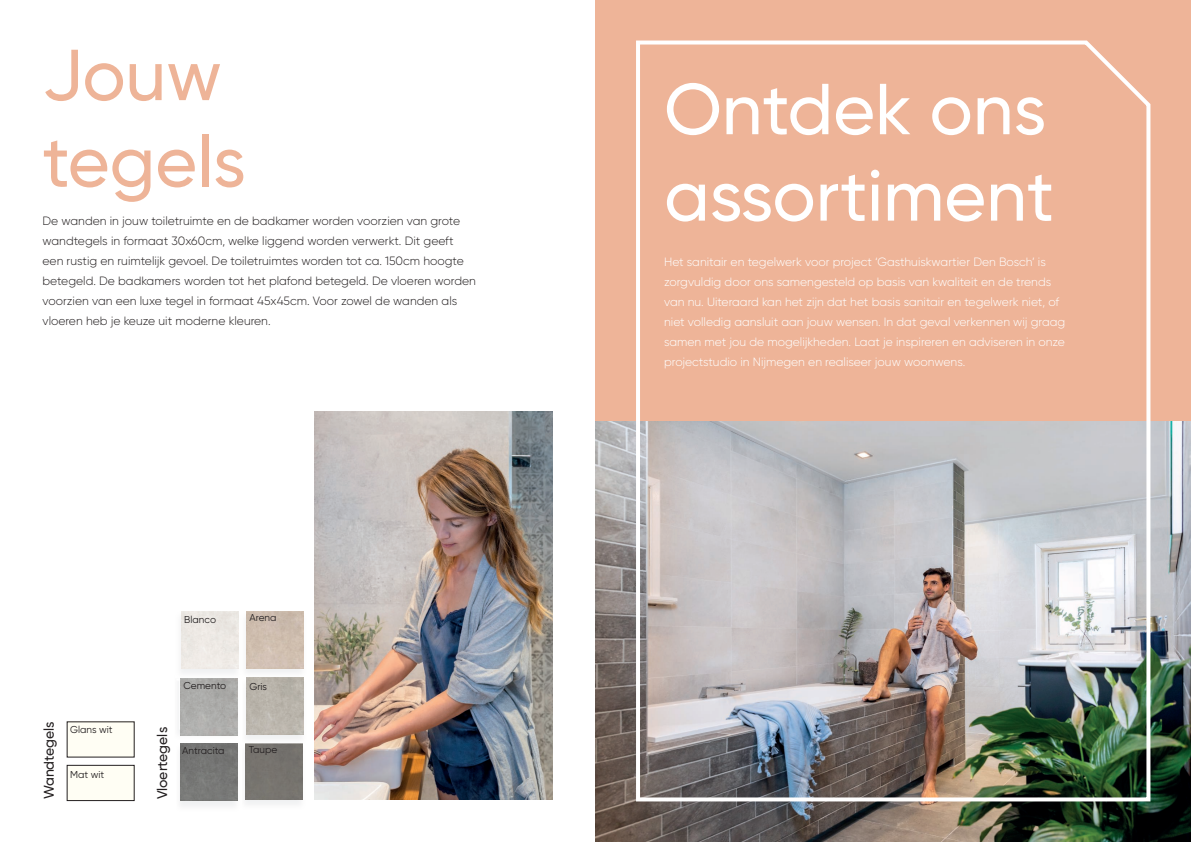
<style>
.page{position:relative;width:1191px;height:842px;background:#fff}
.page>*{position:absolute;margin:0;border:0;box-sizing:border-box;transform-origin:0 0}
.t1{font:500 72px/86.4px "Gilroy";color:#fff}
.t2{font:500 72px/86.4px "Gilroy";color:#eeb498}
.t3{font:500 14px "Gilroy";color:#231f20}
.t4{font:300 12px/20px "Gilroy";color:#fff}
.t5{font:300 12px/20px "Gilroy";color:#231f20}
.t6{font:10px "Gilroy";color:#231f20}
</style>
<div class="page">
<img style="left:315px;top:411px;width:238px;height:388px">
<div style="left:595px;top:0;width:596px;height:842px;background:#eeb498"></div>
<img style="left:595px;top:421px;width:596px;height:421px">
<svg style="left:634px;top:40px;width:518px;height:763px"></svg>
<div style="left:67px;top:765px;width:67px;height:35px;background:#fffef4"></div>
<div style="left:67px;top:765px;width:67px;height:36px;border:1px solid #231f20"></div>
<div style="left:67px;top:722px;width:67px;height:35px;background:#fffef4"></div>
<img style="left:180px;top:743px;width:123px;height:63px">
<div style="left:246px;top:746px;width:56px;height:54px;background:#77736e"></div>
<div style="left:181px;top:744px;width:57px;height:57px;background:#767775"></div>
<img style="left:178px;top:681px;width:60px;height:55px">
<img style="left:181px;top:681px;width:56px;height:54px">
<div style="left:181px;top:611px;width:57px;height:57px;background:#ede9e4"></div>
<img style="left:242px;top:678px;width:62px;height:68px">
<img style="left:247px;top:678px;width:56px;height:57px">
<h1 class="t2" style="left:43px;top:31px;width:205px">Jouw tegels</h1>
<p class="t5" style="left:43px;top:211px;width:435px">De wanden in jouw toiletruimte en de badkamer worden voorzien van grote wandtegels in formaat 30x60cm, welke liggend worden verwerkt. Dit geeft een rustig en ruimtelijk gevoel. De toiletruimtes worden tot ca. 150cm hoogte betegeld. De badkamers worden tot het plafond betegeld. De vloeren worden voorzien van een luxe tegel in formaat 45x45cm. Voor zowel de wanden als vloeren heb je keuze uit moderne kleuren.</p>
<p class="t6" style="left:184px;top:613px;width:33px">Blanco</p>
<p class="t6" style="left:249px;top:612px;width:28px">Arena</p>
<p class="t6" style="left:183px;top:679px;width:44px">Cemento</p>
<p class="t6" style="left:249px;top:680px;width:19px">Gris</p>
<p class="t3" style="left:40px;top:799px;width:80px;rotate:-90deg">Wandtegels</p>
<p class="t3" style="left:154px;top:799px;width:74px;rotate:-90deg">Vloertegels</p>
<p class="t6" style="left:70px;top:723px;width:44px">Glans wit</p>
<p class="t6" style="left:70px;top:768px;width:36px">Mat wit</p>
<p class="t6" style="left:182px;top:744px;width:44px">Antracita</p>
<p class="t6" style="left:249px;top:743px;width:30px">Taupe</p>
<h1 class="t1" style="left:664px;top:65px;width:391px">Ontdek ons assortiment</h1>
<p class="t4" style="left:664px;top:252px;width:402px">Het sanitair en tegelwerk voor project ‘Gasthuiskwartier Den Bosch’ is zorgvuldig door ons samengesteld op basis van kwaliteit en de trends van nu. Uiteraard kan het zijn dat het basis sanitair en tegelwerk niet, of niet volledig aansluit aan jouw wensen. In dat geval verkennen wij graag samen met jou de mogelijkheden. Laat je inspireren en adviseren in onze projectstudio in Nijmegen en realiseer jouw woonwens.</p>
</div>
